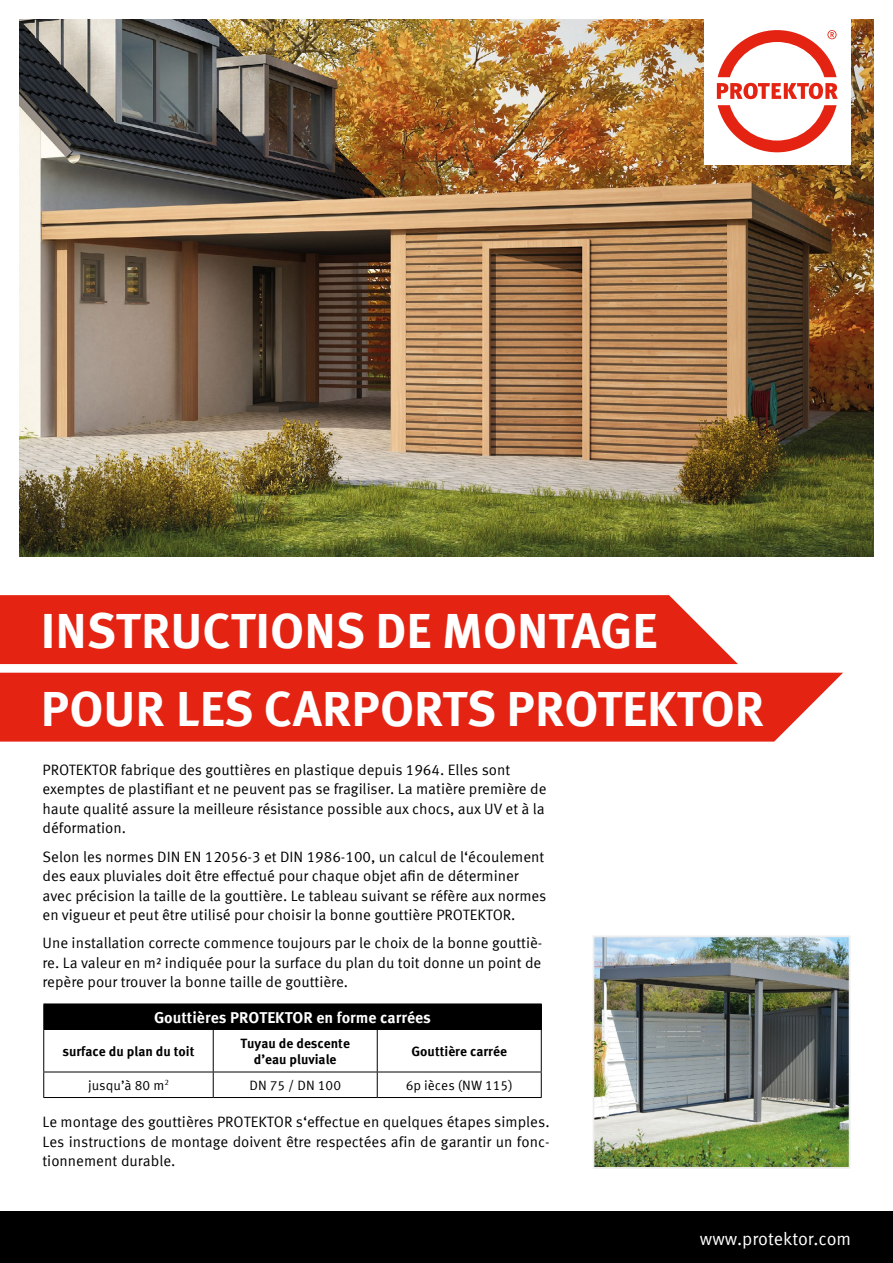
<style>
.page{position:relative;width:893px;height:1263px;background:#fff}
.page>*{position:absolute;margin:0;border:0;box-sizing:border-box;transform-origin:0 0}
.t1{font:700 49.5px/77.6px "Meta Offc Pro";color:#fff}
.t2{font:18px "Meta Offc Pro Norm";color:#fff}
.t3{font:700 15.75px "Meta Offc Pro";color:#fff}
.t4{font:15px/19.5px "Meta Offc Pro Norm";color:#000}
.t5{font:700 13.5px/16.5px "Meta Offc Pro";color:#000;text-align:center}
.t6{font:13.5px "Meta Offc Pro Norm";color:#000}
</style>
<div class="page">
<img style="left:19px;top:19px;width:855px;height:538px">
<img style="left:596px;top:938px;width:251px;height:228px">
<div style="left:593px;top:935px;width:257px;height:234px;border:2px solid #ededed"></div>
<div style="left:0;top:595px;width:738px;height:69px;background:#e42313"></div>
<div style="left:0;top:673px;width:843px;height:69px;background:#e42313"></div>
<div style="left:704px;top:18px;width:146px;height:147px;background:#fff"></div>
<svg style="left:717px;top:83px;width:121px;height:16px"></svg>
<svg style="left:718px;top:105px;width:118px;height:47px"></svg>
<svg style="left:718px;top:30px;width:118px;height:47px"></svg>
<div style="left:0;top:1212px;width:893px;height:51px;background:#000"></div>
<div style="left:44px;top:1004px;width:497px;height:25px;background:#000"></div>
<hr style="left:43px;top:1003px;width:170px;height:1px;background:#000">
<hr style="left:213px;top:1003px;width:164px;height:1px;background:#000">
<hr style="left:377px;top:1003px;width:165px;height:1px;background:#000">
<svg style="left:541px;top:1004px;width:1px;height:25px"></svg>
<hr style="left:213px;top:1029px;width:164px;height:1px;background:#000">
<hr style="left:377px;top:1029px;width:165px;height:1px;background:#000">
<hr style="left:377px;top:1030px;width:1px;height:41px;background:#000">
<hr style="left:541px;top:1030px;width:1px;height:41px;background:#000">
<hr style="left:213px;top:1071px;width:164px;height:1px;background:#000">
<svg style="left:43px;top:1004px;width:171px;height:93px"></svg>
<hr style="left:377px;top:1071px;width:165px;height:1px;background:#000">
<svg style="left:377px;top:1072px;width:1px;height:25px"></svg>
<svg style="left:541px;top:1072px;width:1px;height:25px"></svg>
<hr style="left:43px;top:1097px;width:170px;height:1px;background:#000">
<hr style="left:213px;top:1097px;width:164px;height:1px;background:#000">
<hr style="left:377px;top:1097px;width:165px;height:1px;background:#000">
<h1 class="t1" style="left:41px;top:589px;width:725px">INSTRUCTIONS DE MONTAGE<br>POUR LES CARPORTS PROTEKTOR</h1>
<p class="t4" style="left:43px;top:759px;width:506px">PROTEKTOR fabrique des gouttières en plastique depuis 1964. Elles sont exemptes de plastifiant et ne peuvent pas se fragiliser. La matière première de haute qualité assure la meilleure résistance possible aux chocs, aux UV et à la déformation.</p>
<p class="t4" style="left:43px;top:845px;width:505px">Selon les normes DIN EN 12056-3 et DIN 1986-100, un calcul de l‘écoulement des eaux pluviales doit être effectué pour chaque objet afin de déterminer avec précision la taille de la gouttière. Le tableau suivant se réfère aux normes en vigueur et peut être utilisé pour choisir la bonne gouttière PROTEKTOR.</p>
<p class="t4" style="left:43px;top:932px;width:501px;text-align:justify">Une installation correcte commence toujours par le choix de la bonne gouttiè&shy;re. La valeur en m² indiquée pour la surface du plan du toit donne un point de repère pour trouver la bonne taille de gouttière.</p>
<p class="t3" style="left:154px;top:1005px;width:278px">Gouttières PROTEKTOR en forme carrées</p>
<p class="t5" style="left:62px;top:1042px;width:134px">surface du plan du toit</p>
<p class="t5" style="left:240px;top:1034px;width:111px">Tuyau de descente d’eau pluviale</p>
<p class="t5" style="left:411px;top:1042px;width:97px">Gouttière carrée</p>
<p class="t6" style="left:88px;top:1075px;width:82px">jusqu’à 80 m<sup>2</sup></p>
<p class="t6" style="left:249px;top:1075px;width:93px">DN 75 / DN 100</p>
<p class="t6" style="left:406px;top:1075px;width:108px">6p ièces (NW 115)</p>
<p class="t4" style="left:43px;top:1111px;width:509px;text-align:justify">Le montage des gouttières PROTEKTOR s‘effectue en quelques étapes simples.<br>Les instructions de montage doivent être respectées afin de garantir un fonc&shy;tionnement durable.</p>
<p class="t2" style="left:700px;top:1225px;width:153px">www.protektor.com</p>
</div>
